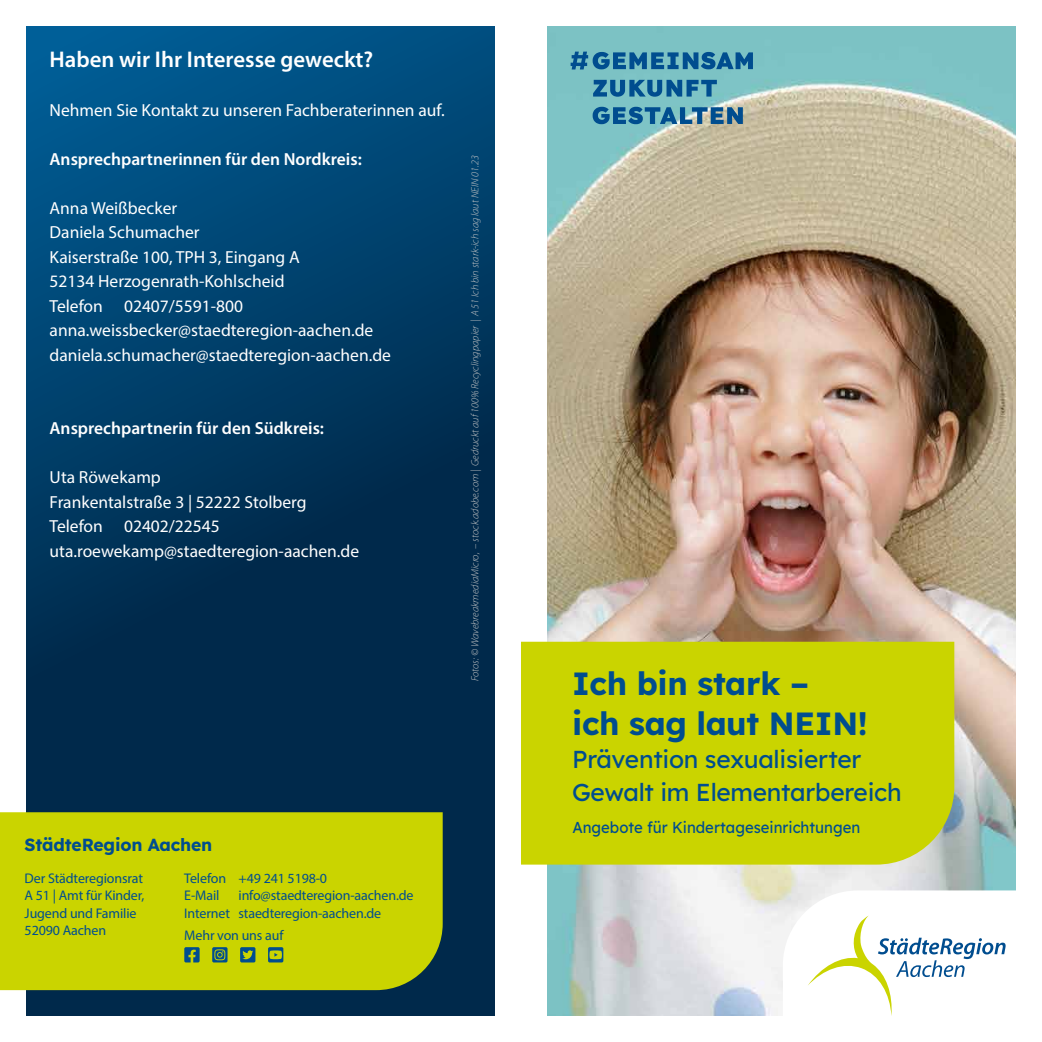
<style>
.page{position:relative;width:1042px;height:1042px;background:#fff}
.page>*{position:absolute;margin:0;border:0;box-sizing:border-box;transform-origin:0 0}
.t1{font:700 32.02px/39.9px "Lexend";letter-spacing:-.01em;color:#004d8f}
.t2{font:24.5px/33.2px "Lexend";letter-spacing:-.01em;color:#004d8f}
.Fließtext{font:600 22.75px "Myriad Pro";color:#fff}
.Fließtext-2{font:17.5px/24.5px "Myriad Pro";color:#fff}
.Fließtext-3{font:600 17.5px "Myriad Pro";color:#fff}
.t3{font:700 17.5px "Lexend";letter-spacing:-.01em;color:#004d8f}
.t4{font:15.75px "Lexend";color:#004d8f;scale:.94 1}
.t5{font:14px/17.5px "Myriad Pro";letter-spacing:-.01em;color:#004d8f}
.t6{font:italic 300 10.5px "Myriad Pro";color:#c6c6c6}
</style>
<div class="page">
<svg style="left:26px;top:26px;width:469px;height:989px;background:#003961"></svg>
<div style="left:0;top:812px;width:443px;height:178px;background:#cad400"></div>
<svg style="left:184px;top:947px;width:99px;height:15px"></svg>
<img style="left:547px;top:26px;width:468px;height:989px">
<div style="left:521px;top:642px;width:433px;height:222px;background:#cad400"></div>
<svg style="left:592px;top:107px;width:151px;height:17px;background:#4281a4"></svg>
<svg style="left:593px;top:80px;width:124px;height:17px;background:#3781a7"></svg>
<svg style="left:570px;top:52px;width:183px;height:17px;background:#327ca4"></svg>
<svg style="left:783px;top:890px;width:233px;height:126px"></svg>
<p class="Fließtext" style="left:50px;top:45px;width:325px">Haben wir Ihr Interesse geweckt?</p>
<p class="Fließtext-2" style="left:50px;top:97px;width:396px">Nehmen Sie Kontakt zu unseren Fachberaterinnen auf.</p>
<p class="Fließtext-3" style="left:50px;top:148px;width:314px">Ansprechpartnerinnen für den Nordkreis:</p>
<p class="Fließtext-2" style="left:50px;top:195px;width:252px">Anna Weißbecker<br>Daniela Schumacher<br>Kaiserstraße 100, TPH 3, Eingang A<br>52134 Herzogenrath-Kohlscheid</p>
<p class="Fließtext-2" style="left:50px;top:293px;width:343px">Telefon 02407/5591-800 anna.weissbecker@staedteregion-aachen.de daniela.schumacher@staedteregion-aachen.de</p>
<p class="Fließtext-3" style="left:50px;top:417px;width:276px">Ansprechpartnerin für den Südkreis:</p>
<p class="Fließtext-2" style="left:50px;top:465px;width:113px">Uta Röwekamp</p>
<p class="Fließtext-2" style="left:50px;top:489px;width:258px">Frankentalstraße 3 | 52222 Stolberg</p>
<p class="Fließtext-2" style="left:50px;top:514px;width:172px">Telefon 02402/22545</p>
<p class="Fließtext-2" style="left:50px;top:538px;width:311px">uta.roewekamp@staedteregion-aachen.de</p>
<p class="t6" style="left:468px;top:681px;width:527px;rotate:-90deg">Fotos: © WavebreakmediaMicro, – stock.adobe.com | Gedruckt auf 100% Recyclingpapier | A 51 Ich bin stark-ich sag laut NEIN 01.23</p>
<p class="t3" style="left:25px;top:831px;width:189px">StädteRegion Aachen</p>
<p class="t5" style="left:184px;top:869px;width:144px">Telefon +49 241 5198-0<br>E-Mail</p>
<p class="t5" style="left:25px;top:869px;width:121px">Der Städteregionsrat<br>A 51 | Amt für Kinder,<br>Jugend und Familie<br>52090 Aachen</p>
<p class="t5" style="left:184px;top:886px;width:231px;text-indent:54px">info@staedteregion-aachen.de<br>Internet staedteregion-aachen.de</p>
<p class="t5" style="left:184px;top:926px;width:101px">Mehr von uns auf</p>
<p class="t1" style="left:572px;top:661px;width:297px">Ich bin stark –<br>ich sag laut NEIN!</p>
<p class="t2" style="left:572px;top:741px;width:331px">Prävention sexualisierter<br>Gewalt im Elementarbereich</p>
<p class="t4" style="left:572px;top:816px;width:308px">Angebote für Kindertageseinrichtungen</p>
</div>
